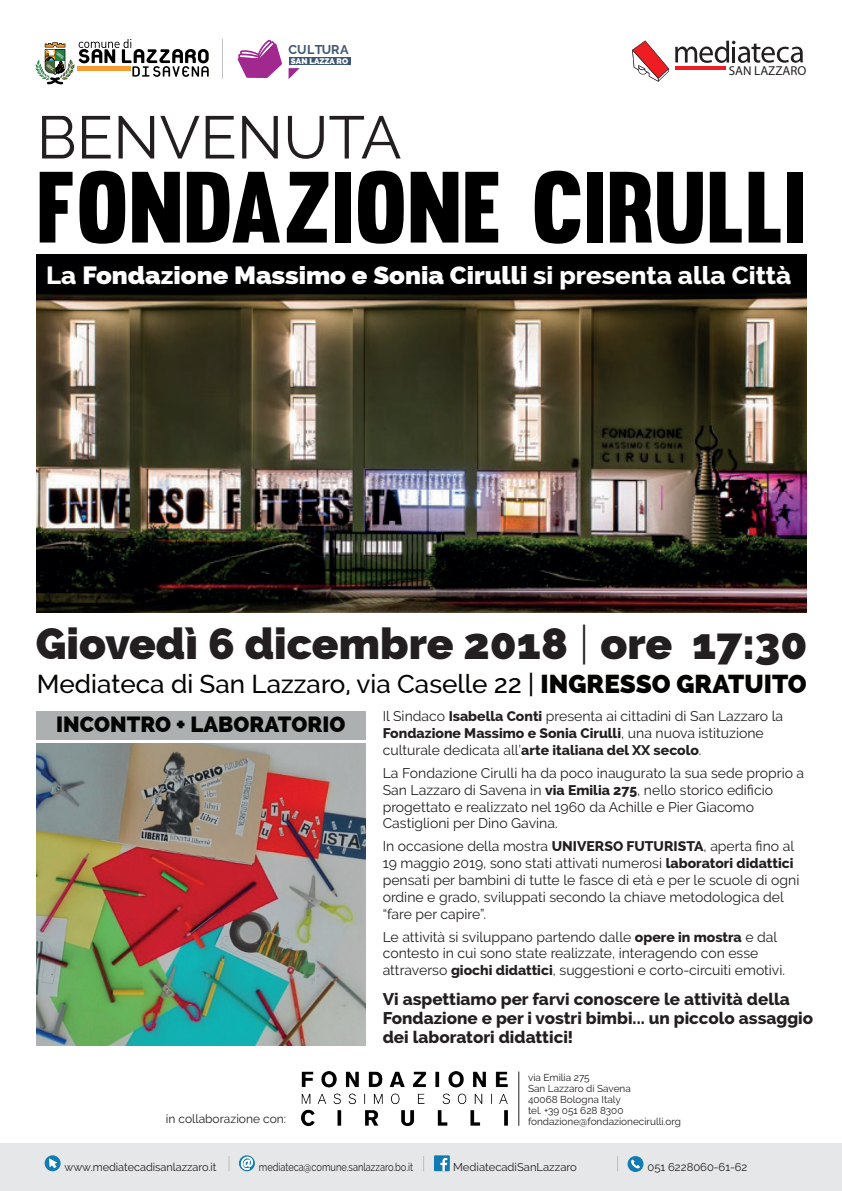
<style>
.page{position:relative;width:842px;height:1191px;background:#fff}
.page>*{position:absolute;margin:0;border:0;box-sizing:border-box;transform-origin:0 0}
.t1{font:99px "Muro";letter-spacing:.01em;color:#000}
.t2{font:60px "Raleway";color:#231f20}
.t3{font:800 44px "Raleway";color:#231f20}
.t4{font:500 26px "Raleway";color:#040503}
.t5{font:800 25px "Raleway";color:#fff}
.t6{font:800 22px "Raleway";color:#040503}
.t7{font:800 17px/19px "Raleway";color:#231f20}
.t8{font:14px/16.8px "Raleway";color:#231f20}
.t9{font:12.9px "Myriad Pro";color:#231f20}
.t10{font:700 12.7px "Raleway";color:#3f5772}
.t11{font:12px "Raleway";color:#231f20}
.t12{font:11.2px "Raleway";color:#231f20}
.t13{font:11.2px "Raleway";color:#231f20;scale:.82 1}
.t14{font:10px/11px "Raleway";color:#231f20}
.t15{font:900 8.1px "Raleway";color:#fff}
.s1{font-style:inherit}
.s2{font-weight:300}
.s3{font-weight:800}
</style>
<div class="page">
<div style="left:0;top:1143px;width:842px;height:48px;background:#e6e7e9"></div>
<svg style="left:35px;top:39px;width:174px;height:46px"></svg>
<hr style="left:222px;top:39px;width:1px;height:40px;background:#bcbdc0">
<div style="left:289px;top:57px;width:61px;height:8px;background:#3f5772"></div>
<svg style="left:238px;top:40px;width:44px;height:38px"></svg>
<svg style="left:289px;top:68px;width:11px;height:11px"></svg>
<svg style="left:632px;top:41px;width:37px;height:41px"></svg>
<hr style="left:675px;top:66px;width:51px;height:3px;background:#ee1d23">
<svg style="left:675px;top:41px;width:128px;height:22px"></svg>
<svg style="left:229px;top:1156px;width:1px;height:15px"></svg>
<svg style="left:423px;top:1156px;width:1px;height:15px"></svg>
<svg style="left:617px;top:1156px;width:1px;height:15px"></svg>
<svg style="left:627px;top:1156px;width:16px;height:16px"></svg>
<svg style="left:631px;top:1159px;width:9px;height:9px"></svg>
<div style="left:434px;top:1155px;width:16px;height:16px;background:#117bb3"></div>
<svg style="left:440px;top:1157px;width:7px;height:14px"></svg>
<svg style="left:239px;top:1155px;width:16px;height:16px"></svg>
<svg style="left:241px;top:1156px;width:12px;height:13px"></svg>
<svg style="left:45px;top:1155px;width:16px;height:16px"></svg>
<svg style="left:49px;top:1158px;width:8px;height:10px"></svg>
<img style="left:37px;top:254px;width:770px;height:358px">
<img style="left:36px;top:743px;width:329px;height:302px">
<div style="left:36px;top:711px;width:330px;height:28px;background:#acb0b0"></div>
<img style="left:301px;top:1071px;width:207px;height:54px">
<hr style="left:519px;top:1071px;width:1px;height:54px;background:#231f20">
<p class="t10" style="left:289px;top:43px;width:61px">CULTURA</p>
<p class="t15" style="left:291px;top:57px;width:59px">SAN LAZZA RO</p>
<p class="t9" style="left:729px;top:63px;width:79px">SAN LAZZARO</p>
<h2 class="t2" style="left:37px;top:102px;width:366px">BENVENUTA</h2>
<h1 class="t1" style="left:37px;top:147px;width:771px">FONDAZIONE CIRULLI</h1>
<h3 class="t5" style="left:46px;top:261px;width:747px"><span class="s1">La</span> Fondazione Massimo e Sonia Cirulli <span class="s1">si presenta alla Città</span></h3>
<h3 class="t3" style="left:36px;top:618px;width:773px">Giovedì 6 dicembre 2018 <span class="s2">|</span> ore 17:30</h3>
<h3 class="t4" style="left:37px;top:669px;width:771px">Mediateca di San Lazzaro, via Caselle 22 | <span class="s3">INGRESSO GRATUITO</span></h3>
<h3 class="t6" style="left:56px;top:711px;width:291px">INCONTRO + LABORATORIO</h3>
<p class="t8" style="left:383px;top:708px;width:402px">Il Sindaco <span class="s3">Isabella Conti</span> presenta ai cittadini di San Lazzaro la<br><span class="s3">Fondazione Massimo e Sonia Cirulli</span>, una nuova istituzione culturale dedicata all’<span class="s3">arte italiana del XX secolo</span>.</p>
<p class="t8" style="left:383px;top:764px;width:423px">La Fondazione Cirulli ha da poco inaugurato la sua sede proprio a San Lazzaro di Savena in <span class="s3">via Emilia 275</span>, nello storico edificio progettato e realizzato nel 1960 da Achille e Pier Giacomo Castiglioni per Dino Gavina.</p>
<p class="t8" style="left:383px;top:838px;width:418px">In occasione della mostra <span class="s3">UNIVERSO FUTURISTA</span>, aperta fino al 19 maggio 2019, sono stati attivati numerosi <span class="s3">laboratori didattici </span>pensati per bambini di tutte le fasce di età e per le scuole di ogni ordine e grado, sviluppati secondo la chiave metodologica del “fare per capire”.</p>
<p class="t8" style="left:383px;top:928px;width:404px">Le attività si sviluppano partendo dalle <span class="s3">opere in mostra</span> e dal contesto in cui sono state realizzate, interagendo con esse attraverso <span class="s3">giochi didattici</span>, suggestioni e corto-circuiti emotivi.</p>
<p class="t7" style="left:383px;top:990px;width:432px">Vi aspettiamo per farvi conoscere le attività della<br>Fondazione e per i vostri bimbi... un piccolo assaggio dei laboratori didattici!</p>
<p class="t11" style="left:166px;top:1111px;width:122px">in collaborazione con:</p>
<p class="t14" style="left:528px;top:1071px;width:154px">via Emilia 275<br>San Lazzaro di Savena<br>40068 Bologna Italy<br>tel. +39 051 628 8300 fondazione@fondazionecirulli.org</p>
<p class="t12" style="left:65px;top:1160px;width:154px">www.mediatecadisanlazzaro.it</p>
<p class="t13" style="left:259px;top:1160px;width:190px">mediateca@comune.sanlazzaro.bo.it</p>
<p class="t12" style="left:453px;top:1160px;width:125px">MediatecadiSanLazzaro</p>
<p class="t12" style="left:647px;top:1160px;width:101px">051 6228060-61-62</p>
</div>
